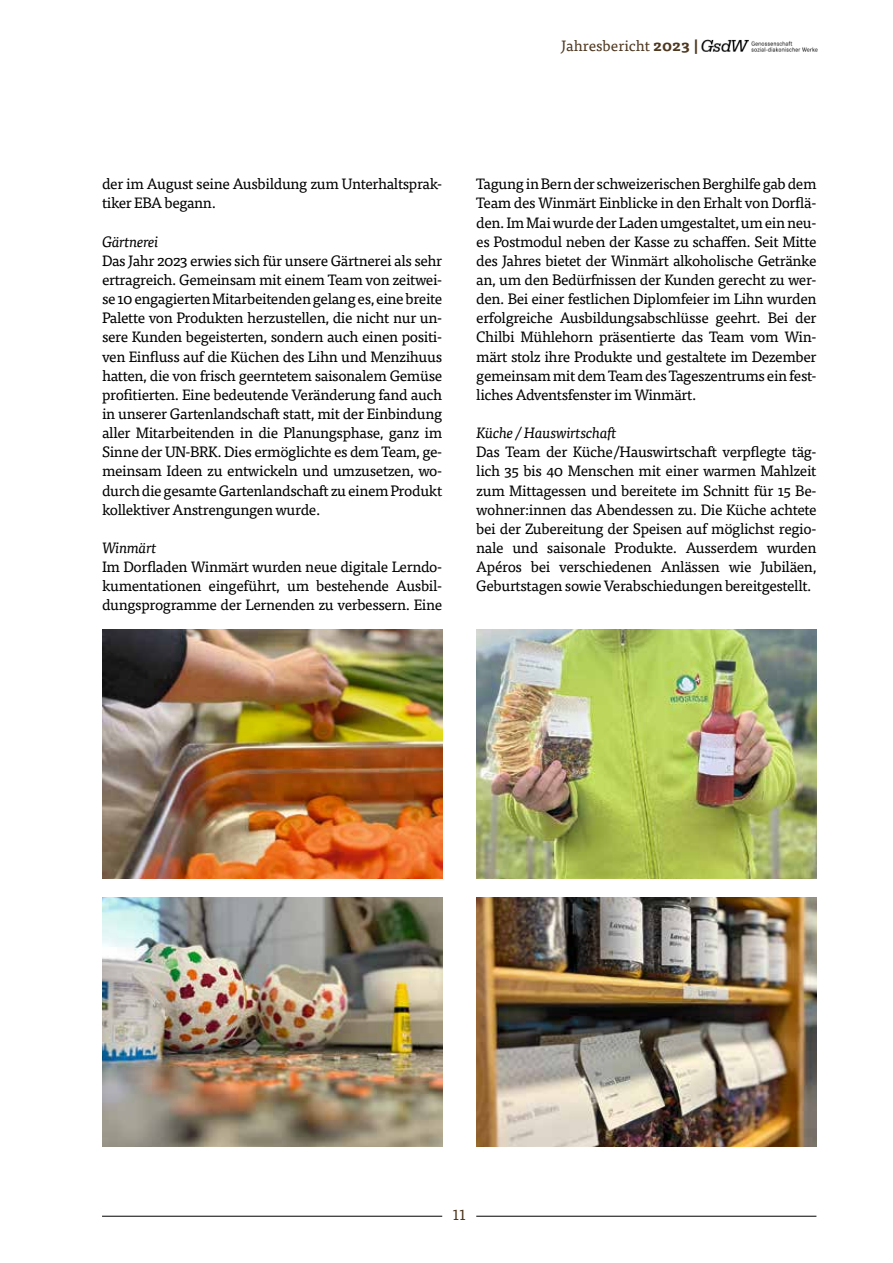
<style>
.page{position:relative;width:893px;height:1263px;background:#fff}
.page>*{position:absolute;margin:0;border:0;box-sizing:border-box;transform-origin:0 0}
.t1{font:15px/19.2px "Tisa Pro";letter-spacing:-.025em;color:#000;text-align:justify}
.t2{font:italic 15px "Tisa Pro";letter-spacing:-.025em;color:#000}
.t3{font:15px "Tisa Pro";color:#4e3820}
.s1{font-weight:700}
</style>
<div class="page">
<img style="left:701px;top:39px;width:117px;height:13px">
<hr style="left:102px;top:1216px;width:340px;height:1px;background:#000">
<hr style="left:476px;top:1216px;width:340px;height:1px;background:#000">
<img style="left:102px;top:629px;width:340px;height:249px">
<img style="left:476px;top:629px;width:340px;height:249px">
<img style="left:102px;top:897px;width:340px;height:249px">
<img style="left:476px;top:897px;width:340px;height:249px">
<p class="t3" style="left:561px;top:35px;width:139px">Jahresbericht <span class="s1">2023 |</span></p>
<p class="t1" style="left:102px;top:173px;width:342px">der im August seine Ausbildung zum Unterhaltsprak&shy;tiker EBA begann.</p>
<p class="t2" style="left:102px;top:230px;width:58px">Gärtnerei</p>
<p class="t1" style="left:102px;top:250px;width:342px">Das Jahr 2023 erwies sich für unsere Gärtnerei als sehr ertragreich. Gemeinsam mit einem Team von zeitwei&shy;se 10 engagierten Mitarbeitenden gelang es, eine breite Palette von Produkten herzustellen, die nicht nur un&shy;sere Kunden begeisterten, sondern auch einen positi&shy;ven Einfluss auf die Küchen des Lihn und Menzihuus hatten, die von frisch geerntetem saisonalem Gemüse profitierten. Eine bedeutende Veränderung fand auch in unserer Gartenlandschaft statt, mit der Einbindung aller Mitarbeitenden in die Planungsphase, ganz im Sinne der UN-BRK. Dies ermöglichte es dem Team, ge&shy;meinsam Ideen zu entwickeln und umzusetzen, wo&shy;durch die gesamte Gartenlandschaft zu einem Produkt kollektiver Anstrengungen wurde.</p>
<p class="t2" style="left:102px;top:537px;width:56px">Winmärt</p>
<p class="t1" style="left:102px;top:556px;width:342px">Im Dorfladen Winmärt wurden neue digitale Lerndo&shy;kumentationen eingeführt, um bestehende Ausbil&shy;dungsprogramme der Lernenden zu verbessern. Eine</p>
<p class="t1" style="left:476px;top:174px;width:342px">Tagung in Bern der schweizerischen Berghilfe gab dem Team des Winmärt Einblicke in den Erhalt von Dorflä&shy;den. Im Mai wurde der Laden umgestaltet, um ein neu&shy;es Postmodul neben der Kasse zu schaffen. Seit Mitte des Jahres bietet der Winmärt alkoholische Getränke an, um den Bedürfnissen der Kunden gerecht zu wer&shy;den. Bei einer festlichen Diplomfeier im Lihn wurden erfolgreiche Ausbildungsabschlüsse geehrt. Bei der Chilbi Mühlehorn präsentierte das Team vom Win&shy;märt stolz ihre Produkte und gestaltete im Dezember gemeinsam mit dem Team des Tageszentrums ein fest&shy;liches Adventsfenster im Winmärt.</p>
<p class="t2" style="left:476px;top:422px;width:142px">Küche / Hauswirtschaft</p>
<p class="t1" style="left:476px;top:442px;width:342px">Das Team der Küche/Hauswirtschaft verpflegte täg&shy;lich 35 bis 40 Menschen mit einer warmen Mahlzeit zum Mittagessen und bereitete im Schnitt für 15 Be&shy;wohner:innen das Abendessen zu. Die Küche achtete bei der Zubereitung der Speisen auf möglichst regio&shy;nale und saisonale Produkte. Ausserdem wurden Apéros bei verschiedenen Anlässen wie Jubiläen, Geburtstagen sowie Verabschiedungen bereitgestellt.</p>
<p class="t3" style="left:453px;top:1204px;width:14px">11</p>
</div>
